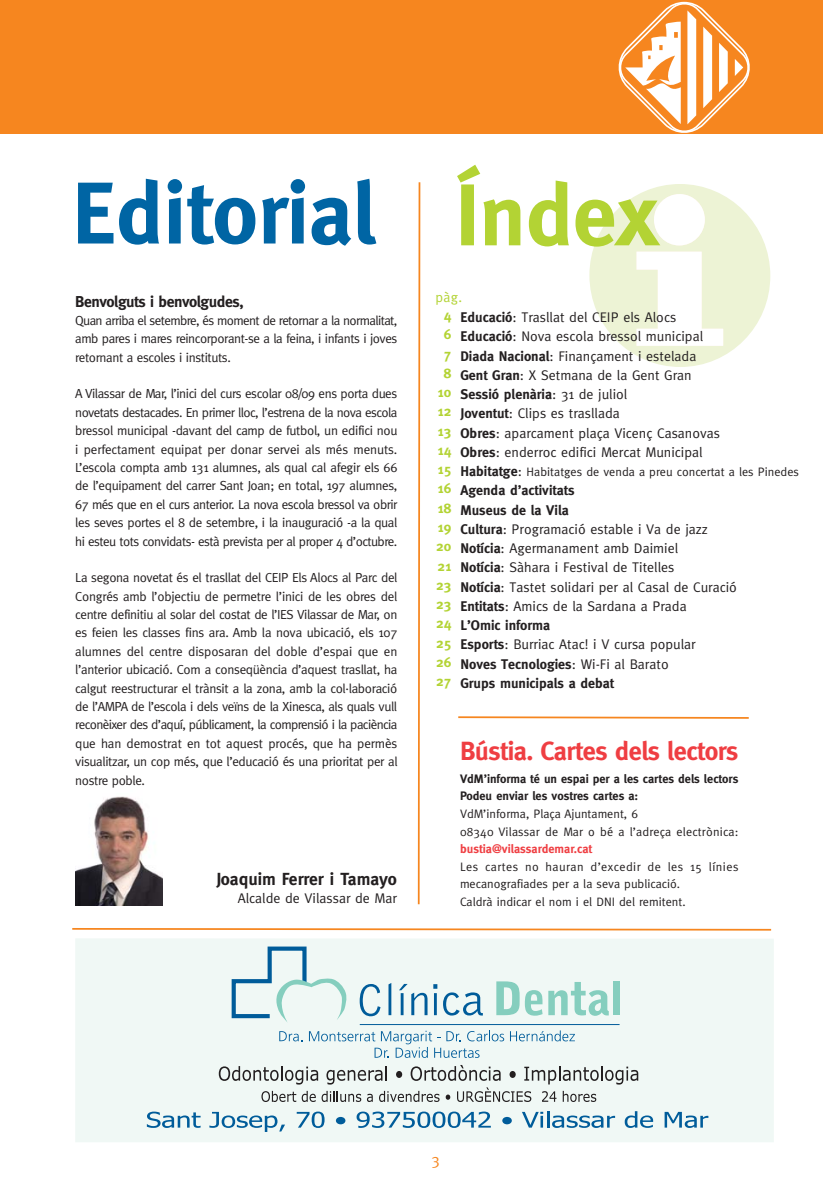
<style>
.page{position:relative;width:823px;height:1191px;background:#fff}
.page>*{position:absolute;margin:0;border:0;box-sizing:border-box;transform-origin:0 0}
.t1{font:700 87.5px "Meta";letter-spacing:-.005em;color:#0065a4}
.t2{font:700 26.25px "Meta";letter-spacing:-.02em;color:#ef3e42}
.t3{font:700 17.5px "Meta";color:#231f20}
.t4{font:700 15.75px "Meta";letter-spacing:-.03em;color:#231f20}
.t5{font:15.75px "Meta Normal";color:#f6861f}
.t6{font:14px/19.2px "Meta Normal";color:#231f20}
.t7{font:700 14px/19.2px "Meta";color:#231f20}
.t8{font:700 14px/19.2px "Meta";letter-spacing:.02em;color:#b3d334;text-align:center}
.t9{font:14px "Meta Normal";color:#b3d334}
.t10{font:13.12px/18.4px "Meta Normal";letter-spacing:-.03em;color:#231f20;text-align:justify}
.t11{font:12.25px/17.5px "Meta Normal";color:#231f20}
.t12{font:700 12.25px/17.5px "Meta";letter-spacing:-.005em;color:#231f20}
.t13{font:700 12.25px "Meta";color:#ef3e42}
.s1{color:#b3d334}
.s2{font-family:"Meta";font-weight:700}
.s3{font-family:"Meta Normal";font-weight:400}
.s4{font-family:"Meta";font-weight:700;font-size:14px}
.s5{font-size:14px}
</style>
<div class="page">
<svg style="left:577px;top:172px;width:205px;height:207px;fill:#edf3d5"></svg>
<svg style="left:636px;top:194px;width:86px;height:152px"></svg>
<div style="left:0;top:0;width:822px;height:134px;background:#f6861f"></div>
<svg style="left:618px;top:1px;width:132px;height:132px"></svg>
<svg style="left:417px;top:182px;width:4px;height:723px"></svg>
<svg style="left:72px;top:928px;width:700px;height:3px;background:#f9b77b"></svg>
<img style="left:75px;top:796px;width:87px;height:109px">
<div style="left:75px;top:938px;width:698px;height:204px;background:#f0f8f5"></div>
<svg style="left:147px;top:1111px;width:53px;height:16px"></svg>
<svg style="left:209px;top:1111px;width:76px;height:20px"></svg>
<svg style="left:296px;top:1111px;width:28px;height:16px"></svg>
<svg style="left:336px;top:1116px;width:9px;height:8px"></svg>
<svg style="left:356px;top:1111px;width:134px;height:16px"></svg>
<svg style="left:502px;top:1116px;width:9px;height:8px"></svg>
<svg style="left:522px;top:1111px;width:21px;height:16px"></svg>
<hr style="left:546px;top:1111px;width:3px;height:16px;background:#005c9a">
<svg style="left:552px;top:1115px;width:62px;height:12px"></svg>
<svg style="left:624px;top:1111px;width:28px;height:16px"></svg>
<svg style="left:664px;top:1111px;width:44px;height:16px"></svg>
<svg style="left:219px;top:1065px;width:419px;height:36px"></svg>
<hr style="left:359px;top:1024px;width:260px;height:1px;background:#005c9a">
<svg style="left:231px;top:946px;width:116px;height:76px"></svg>
<svg style="left:359px;top:984px;width:21px;height:32px"></svg>
<svg style="left:388px;top:983px;width:3px;height:32px"></svg>
<svg style="left:399px;top:983px;width:28px;height:32px"></svg>
<hr style="left:433px;top:993px;width:3px;height:22px;background:#005c9a">
<svg style="left:433px;top:984px;width:4px;height:4px"></svg>
<svg style="left:443px;top:992px;width:39px;height:23px"></svg>
<svg style="left:496px;top:981px;width:46px;height:34px"></svg>
<svg style="left:548px;top:982px;width:60px;height:33px"></svg>
<div style="left:612px;top:981px;width:7px;height:34px;background:#85cebe"></div>
<svg style="left:279px;top:1031px;width:23px;height:10px"></svg>
<svg style="left:309px;top:1030px;width:265px;height:27px"></svg>
<svg style="left:458px;top:716px;width:291px;height:3px"></svg>
<h1 class="t1" style="left:72px;top:178px;width:587px">Editorial <span class="s1">Índex</span></h1>
<p class="t4" style="left:75px;top:295px;width:170px">Benvolguts i benvolgudes,</p>
<p class="t10" style="left:75px;top:312px;width:323px">Quan arriba el setembre, és moment de retornar a la normalitat, amb pares i mares reincorporant-se a la feina, i infants i joves retornant a escoles i instituts.</p>
<p class="t10" style="left:75px;top:385px;width:323px">A Vilassar de Mar, l’inici del curs escolar 08/09 ens porta dues novetats destacades. En primer lloc, l’estrena de la nova escola bressol municipal -davant del camp de futbol, un edifici nou i perfectament equipat per donar servei als més menuts.<br>L’escola compta amb 131 alumnes, als qual cal afegir els 66 de l’equipament del carrer Sant Joan; en total, 197 alumnes, 67 més que en el curs anterior. La nova escola bressol va obrir les seves portes el 8 de setembre, i la inauguració -a la qual hi esteu tots convidats- està prevista per al proper 4 d’octubre.</p>
<p class="t10" style="left:75px;top:569px;width:323px">La segona novetat és el trasllat del CEIP Els Alocs al Parc del Congrés amb l’objectiu de permetre l’inici de les obres del centre definitiu al solar del costat de l’IES Vilassar de Mar, on es feien les classes fins ara. Amb la nova ubicació, els 107 alumnes del centre disposaran del doble d’espai que en l’anterior ubicació. Com a conseqüència d’aquest trasllat, ha calgut reestructurar el trànsit a la zona, amb la col·laboració de l’AMPA de l’escola i dels veïns de la Xinesca, als quals vull reconèixer des d’aquí, públicament, la comprensió i la paciència que han demostrat en tot aquest procés, que ha permès visualitzar, un cop més, que l’educació és una prioritat per al nostre poble.</p>
<h3 class="t3" style="left:216px;top:872px;width:182px">Joaquim Ferrer i Tamayo</h3>
<p class="t6" style="left:237px;top:889px;width:161px">Alcalde de Vilassar de Mar</p>
<p class="t9" style="left:435px;top:292px;width:28px">pàg.</p>
<p class="t8" style="left:436px;top:307px;width:17px">4<br>6<br>7<br>8<br>10<br>12<br>13<br>14<br>15<br>16<br>18<br>19<br>20<br>21<br>23<br>23<br>24<br>25<br>26<br>27</p>
<p class="t6" style="left:460px;top:308px;width:244px"><span class="s2">Educació</span>: Trasllat del CEIP els Alocs <span class="s2">Educació</span>: Nova escola bressol municipal <span class="s2">Diada Nacional</span>: Finançament i estelada <span class="s2">Gent Gran</span>: X Setmana de la Gent Gran</p>
<p class="t7" style="left:460px;top:385px;width:168px">Sessió plenària<span class="s3">: 31 de juliol</span></p>
<p class="t6" style="left:460px;top:405px;width:261px"><span class="s2">Joventut</span>: Clips es trasllada<br><span class="s2">Obres</span>: aparcament plaça Vicenç Casanovas<br><span class="s2">Obres</span>: enderroc edifici Mercat Municipal</p>
<p class="t11" style="left:460px;top:464px;width:340px"><span class="s4">Habitatge</span><span class="s5">:</span> Habitatges de venda a preu concertat a les Pinedes</p>
<p class="t7" style="left:460px;top:482px;width:115px">Agenda d’activitats<br>Museus de la Vila</p>
<p class="t6" style="left:460px;top:520px;width:278px"><span class="s2">Cultura</span>: Programació estable i Va de jazz <span class="s2">Notícia</span>: Agermanament amb Daimiel<br><span class="s2">Notícia</span>: Sàhara i Festival de Titelles<br><span class="s2">Notícia</span>: Tastet solidari per al Casal de Curació <span class="s2">Entitats</span>: Amics de la Sardana a Prada</p>
<p class="t7" style="left:460px;top:616px;width:91px">L’Omic informa</p>
<p class="t6" style="left:460px;top:636px;width:237px"><span class="s2">Esports</span>: Burriac Atac! i V cursa popular</p>
<p class="t7" style="left:460px;top:655px;width:210px">Noves Tecnologies<span class="s3">: Wi-Fi al Barato<br></span>Grups municipals a debat</p>
<h2 class="t2" style="left:459px;top:740px;width:279px">Bústia. Cartes dels lectors</h2>
<p class="t12" style="left:459px;top:770px;width:280px">VdM’informa té un espai per a les cartes dels lectors<br>Podeu enviar les vostres cartes a:</p>
<p class="t11" style="left:459px;top:805px;width:280px">VdM’informa, Plaça Ajuntament, 6<br>08340 Vilassar de Mar o bé a l’adreça electrònica:</p>
<p class="t13" style="left:459px;top:843px;width:134px">bustia@vilassardemar.cat</p>
<p class="t11" style="left:459px;top:858px;width:280px">Les cartes no hauran d’excedir de les 15 línies mecanografiades per a la seva publicació.<br>Caldrà indicar el nom i el DNI del remitent.</p>
<p class="t5" style="left:431px;top:1153px;width:10px">3</p>
</div>
